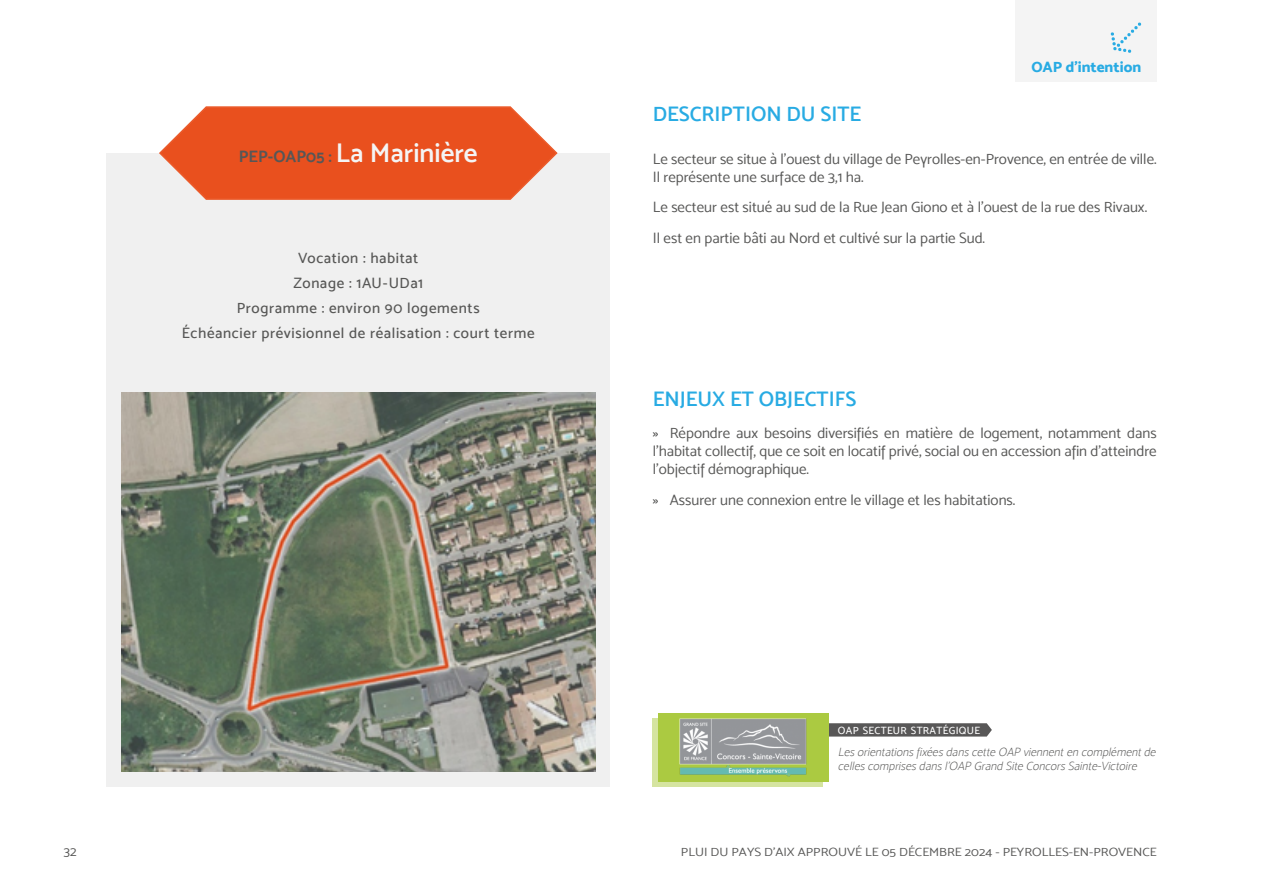
<style>
.page{position:relative;width:1263px;height:893px;background:#fff}
.page>*{position:absolute;margin:0;border:0;box-sizing:border-box;transform-origin:0 0}
.Nom_OAP{font:27px "Mosk Semi Bold 600";color:#f4f4f4}
.Titre_3_-_bleu{font:21px "Mosk Semi Bold 600";color:#28abe3}
.t1{font:15px/18px "Mosk Normal 400";color:#575756}
.Encadré{font:15px "Mosk Medium 500";letter-spacing:.045em;color:#575756}
.t2{font:15px "Mosk Extra Bold 800";color:#28abe3}
.t3{font:13.5px "Mosk Normal 400";color:#575756}
.symbole_2{font:italic 12px/14.4px "Mosk Thin 100";color:#575756}
.t4{font:12px "Mosk Normal 400";color:#575756;scale:1.1 1}
.symbole{font:10.5px "Mosk Medium 500";letter-spacing:.03em;color:#fff}
.s1{font-family:"Mosk Bold 700";font-size:16.5px;color:#575756}
.s2{font-family:"Mosk Medium 500"}
</style>
<div class="page">
<div style="left:106px;top:153px;width:504px;height:634px;background:#f0f0f0"></div>
<svg style="left:159px;top:106px;width:399px;height:94px;background:#ea6439"></svg>
<img style="left:121px;top:392px;width:474px;height:380px">
<svg style="left:653px;top:719px;width:170px;height:68px"></svg>
<svg style="left:828px;top:723px;width:164px;height:14px;background:#636261"></svg>
<div style="left:658px;top:713px;width:170px;height:68px;background:#abca41"></div>
<img style="left:680px;top:718px;width:126px;height:58px">
<div style="left:1015px;top:0;width:142px;height:81px;background:#f4f4f4"></div>
<svg style="left:1110px;top:22px;width:31px;height:31px"></svg>
<p class="Titre_3_-_bleu" style="left:653px;top:102px;width:210px">DESCRIPTION DU SITE</p>
<p class="t2" style="left:1031px;top:57px;width:111px">OAP d'intention</p>
<p class="Nom_OAP" style="left:239px;top:137px;width:240px"><span class="s1">PEP-OAP05 :</span> La Marinière</p>
<p class="t1" style="left:653px;top:150px;width:505px">Le secteur se situe à l’ouest du village de Peyrolles-en-Provence, en entrée de ville.<br>Il représente une surface de 3,1 ha.</p>
<p class="t1" style="left:653px;top:198px;width:496px">Le secteur est situé au sud de la Rue Jean Giono et à l’ouest de la rue des Rivaux.</p>
<p class="t1" style="left:653px;top:229px;width:334px">Il est en partie bâti au Nord et cultivé sur la partie Sud.</p>
<p class="Encadré" style="left:298px;top:249px;width:122px">Vocation : habitat</p>
<p class="Encadré" style="left:293px;top:274px;width:131px">Zonage : 1AU-UDa1</p>
<p class="Encadré" style="left:237px;top:299px;width:244px">Programme : environ 90 logements</p>
<p class="Encadré" style="left:182px;top:324px;width:354px">Échéancier prévisionnel de réalisation : court terme</p>
<p class="Titre_3_-_bleu" style="left:653px;top:386px;width:205px">ENJEUX ET OBJECTIFS</p>
<p class="t1" style="left:653px;top:424px;width:505px;text-align:justify"><span class="s2">»</span> Répondre aux besoins diversifiés en matière de logement, notamment dans l’habitat collectif, que ce soit en locatif privé, social ou en accession afin d’atteindre l’objectif démographique.</p>
<p class="t1" style="left:653px;top:491px;width:364px"><span class="s2">»</span> Assurer une connexion entre le village et les habitations.</p>
<p class="symbole" style="left:838px;top:724px;width:144px">OAP SECTEUR STRATÉGIQUE</p>
<p class="symbole_2" style="left:838px;top:745px;width:322px">Lesorientationsfixéesdanscette OAP viennenten complémentde cellescomprisesdansl’OAP Grand Site ConcorsSainte-Victoire</p>
<p class="t3" style="left:64px;top:843px;width:14px">32</p>
<p class="t4" style="left:681px;top:844px;width:434px">PLUI DU PAYS D’AIX APPROUVÉ LE 05 DÉCEMBRE 2024 - PEYROLLES-EN-PROVENCE</p>
</div>
